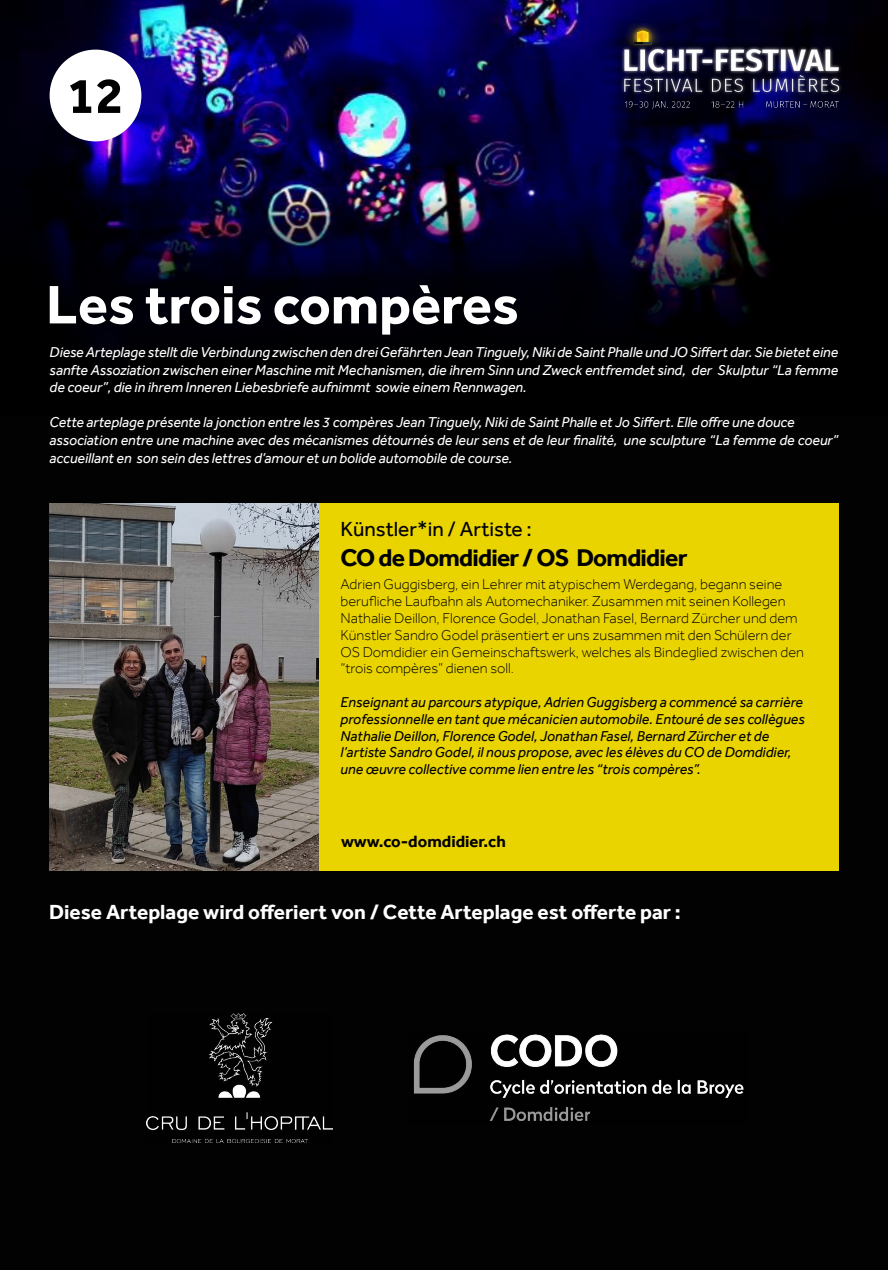
<style>
.page{position:relative;width:888px;height:1270px;background:#020203}
.page>*{position:absolute;margin:0;border:0;box-sizing:border-box;transform-origin:0 0}
.t1{font:700 56px "Effra";color:#fff}
.t2{font:700 51.8px "Effra";color:#000}
.t3{font:700 24.85px "Effra";letter-spacing:-.03em;color:#000}
.t4{font:700 21px "Effra";color:#fff}
.t5{font:21px "Effra";color:#000}
.t6{font:700 16.8px "Effra";color:#000}
.t7{font:italic 14.7px/17.6px "Effra";letter-spacing:-.005em;color:#fff;text-align:justify}
.t8{font:300 14.7px/16.8px "Effra";color:#000}
.t9{font:italic 14.7px/16.8px "Effra";color:#000}
</style>
<div class="page">
<img style="left:9px;top:0;width:879px;height:197px">
<div style="left:316px;top:503px;width:522px;height:367px;background:#ead400"></div>
<img style="left:613px;top:21px;width:233px;height:105px">
<img style="left:413px;top:1034px;width:331px;height:87px">
<svg style="left:46px;top:197px;width:756px;height:145px;fill:#00000c"></svg>
<div style="left:50px;top:50px;width:91px;height:91px;background:#fff;border-radius:50%"></div>
<img style="left:49px;top:503px;width:269px;height:367px">
<img style="left:146px;top:1014px;width:186px;height:128px">
<h2 class="t2" style="left:67px;top:65px;width:58px">12</h2>
<h1 class="t1" style="left:46px;top:271px;width:474px">Les trois compères</h1>
<p class="t7" style="left:50px;top:343px;width:790px">Diese Arteplage stellt die Verbindung zwischen den drei Gefährten Jean Tinguely, Niki de Saint Phalle und JO Siffert dar. Sie bietet eine sanfte Assoziation zwischen einer Maschine mit Mechanismen, die ihrem Sinn und Zweck entfremdet sind, der Skulptur “La femme de coeur”, die in ihrem Inneren Liebesbriefe aufnimmt sowie einem Rennwagen.</p>
<p class="t7" style="left:50px;top:414px;width:790px;text-align:left">Cette arteplage présente la jonction entre les 3 compères Jean Tinguely, Niki de Saint Phalle et Jo Siffert. Elle offre une douce association entre une machine avec des mécanismes détournés de leur sens et de leur finalité, une sculpture “La femme de coeur” accueillant en son sein des lettres d’amour et un bolide automobile de course.</p>
<h3 class="t5" style="left:341px;top:516px;width:193px">Künstler*in / Artiste :</h3>
<h3 class="t3" style="left:341px;top:542px;width:349px">CO de Domdidier / OS Domdidier</h3>
<p class="t8" style="left:341px;top:576px;width:465px">Adrien Guggisberg, ein Lehrer mit atypischem Werdegang, begann seine berufliche Laufbahn als Automechaniker. Zusammen mit seinen Kollegen Nathalie Deillon, Florence Godel, Jonathan Fasel, Bernard Zürcher und dem Künstler Sandro Godel präsentiert er uns zusammen mit den Schülern der OS Domdidier ein Gemeinschaftswerk, welches als Bindeglied zwischen den “trois compères” dienen soll.</p>
<p class="t9" style="left:341px;top:694px;width:466px">Enseignant au parcours atypique, Adrien Guggisberg a commencé sa carrière professionnelle en tant que mécanicien automobile. Entouré de ses collègues Nathalie Deillon, Florence Godel, Jonathan Fasel, Bernard Zürcher et de l’artiste Sandro Godel, il nous propose, avec les élèves du CO de Domdidier, une œuvre collective comme lien entre les “trois compères”.</p>
<p class="t6" style="left:341px;top:832px;width:166px">www.co-domdidier.ch</p>
<h3 class="t4" style="left:49px;top:900px;width:633px">Diese Arteplage wird offeriert von / Cette Arteplage est offerte par :</h3>
</div>
